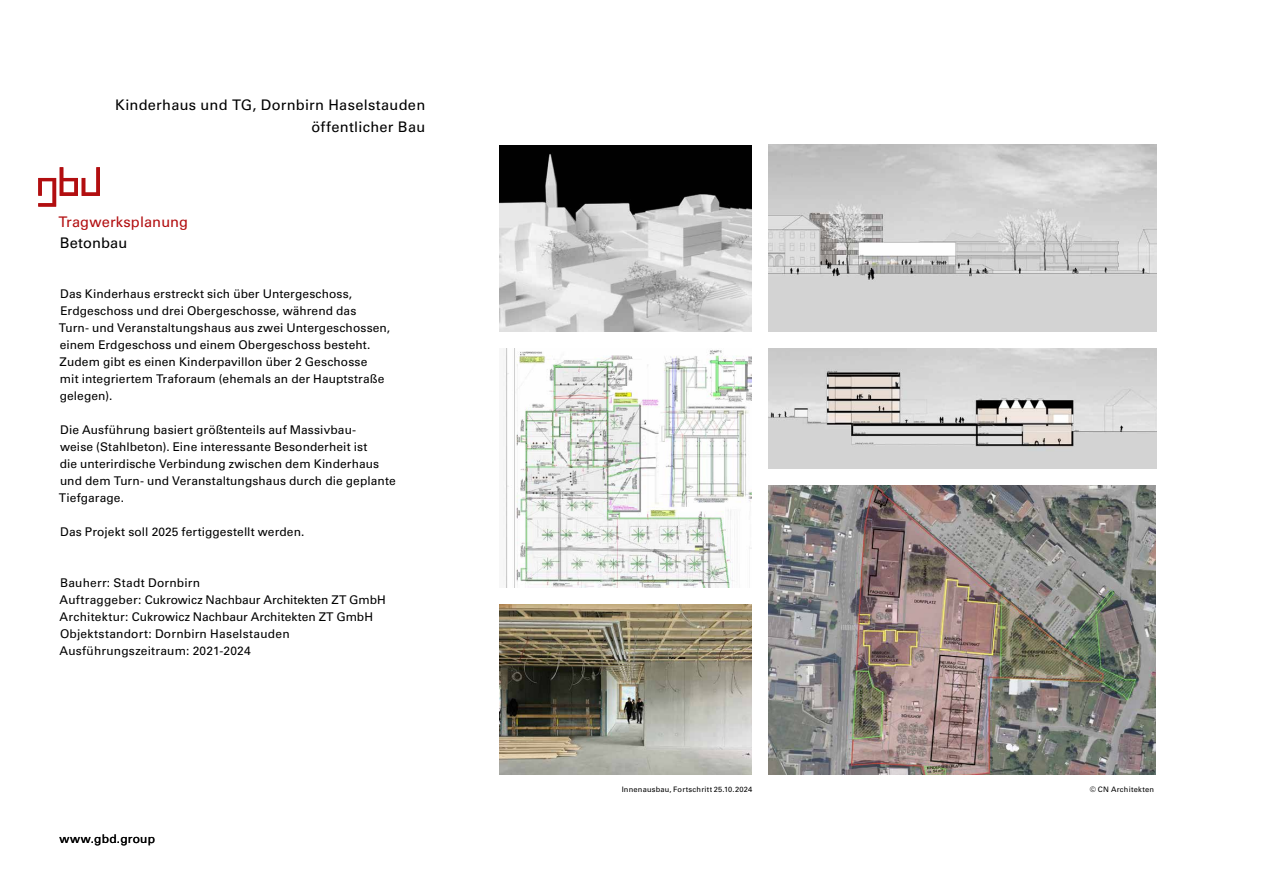
<style>
.page{position:relative;width:1263px;height:893px;background:#fff}
.page>*{position:absolute;margin:0;border:0;box-sizing:border-box;transform-origin:0 0}
.t1{font:14.7px "Univers LT Std";letter-spacing:.01em;color:#b20e10}
.t2{font:14.7px "Univers LT Std";letter-spacing:.005em;color:#000}
.t3{font:14.55px/21.8px "Univers LT Std";letter-spacing:.02em;color:#000;text-align:right}
.t4{font:12px/17.1px "Univers LT Std";letter-spacing:.01em;color:#000}
.t5{font:7.5px "Univers LT Std";letter-spacing:.03em;color:#000}
</style>
<div class="page">
<svg style="left:38px;top:167px;width:62px;height:40px"></svg>
<img style="left:769px;top:349px;width:387px;height:119px">
<img style="left:768px;top:485px;width:388px;height:290px">
<img style="left:506px;top:349px;width:246px;height:238px">
<img style="left:500px;top:604px;width:252px;height:171px">
<img style="left:769px;top:145px;width:387px;height:187px">
<img style="left:500px;top:145px;width:252px;height:186px">
<p class="t3" style="left:115px;top:94px;width:312px">Kinderhaus und TG, Dornbirn Haselstauden öffentlicher Bau</p>
<p class="t1" style="left:58px;top:213px;width:131px">Tragwerksplanung</p>
<p class="t2" style="left:60px;top:234px;width:69px">Betonbau</p>
<p class="t4" style="left:59px;top:285px;width:333px">Das Kinderhaus erstreckt sich über Untergeschoss, Erdgeschoss und drei Obergeschosse, während das<br>Turn- und Veranstaltungshaus aus zwei Untergeschossen, einem Erdgeschoss und einem Obergeschoss besteht.<br>Zudem gibt es einen Kinderpavillon über 2 Geschosse<br>mit integriertem Traforaum (ehemals an der Hauptstraße gelegen).</p>
<p class="t4" style="left:59px;top:421px;width:338px">Die Ausführung basiert größtenteils auf Massivbau-<br>weise (Stahlbeton). Eine interessante Besonderheit ist<br>die unterirdische Verbindung zwischen dem Kinderhaus und dem Turn- und Veranstaltungshaus durch die geplante Tiefgarage.</p>
<p class="t4" style="left:60px;top:523px;width:246px">Das Projekt soll 2025 fertiggestellt werden.</p>
<p class="t4" style="left:60px;top:575px;width:328px">Bauherr: Stadt Dornbirn<br>Auftraggeber: Cukrowicz Nachbaur Architekten ZT GmbH Architektur: Cukrowicz Nachbaur Architekten ZT GmbH Objektstandort: Dornbirn Haselstauden Ausführungszeitraum: 2021-2024</p>
<p class="t4" style="left:60px;top:830px;width:97px">www.gbd.group</p>
<p class="t5" style="left:622px;top:784px;width:132px">Innenausbau, Fortschritt 25.10.2024</p>
<p class="t5" style="left:1090px;top:784px;width:66px">© CN Architekten</p>
</div>
